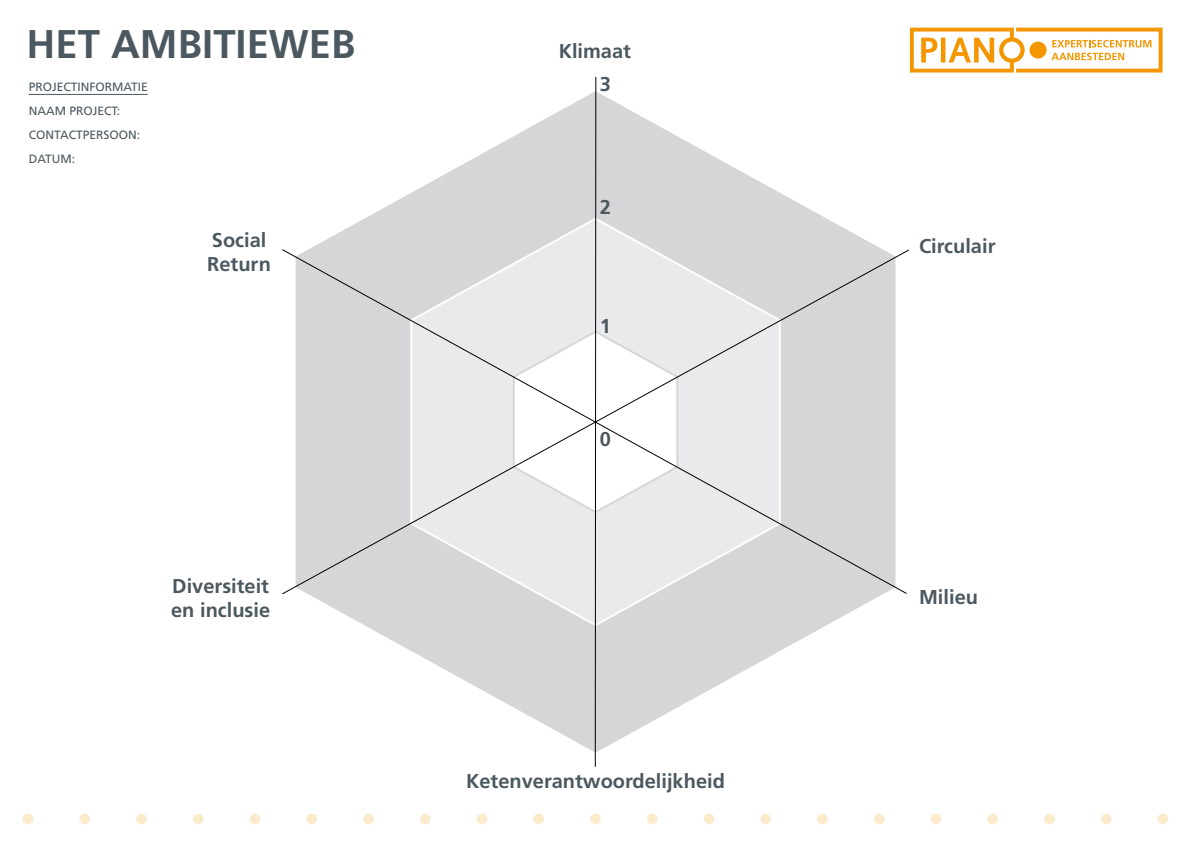
<style>
.page{position:relative;width:1191px;height:842px;background:#fff}
.page>*{position:absolute;margin:0;border:0;box-sizing:border-box;transform-origin:0 0}
.t1{font:700 40px "Frutiger LT Std";color:#4b5860}
.titels{font:700 20px/24px "Frutiger LT Std";color:#4b5860}
.titels-2{font:12px "Frutiger LT Std";color:#4b5860}
</style>
<div class="page">
<svg style="left:310px;top:137px;width:571px;height:570px"></svg>
<div style="left:409px;top:216px;width:372px;height:411px;background:#d6d6d9"></div>
<svg style="left:511px;top:77px;width:168px;height:690px"></svg>
<svg style="left:282px;top:248px;width:626px;height:347px;background:#e2e2e4"></svg>
<svg style="left:910px;top:28px;width:252px;height:45px"></svg>
<hr style="left:29px;top:94px;width:119px;height:1px;background:#4b5860">
<div style="left:23px;top:814px;width:10px;height:10px;background:#fbeacc;border-radius:50%"></div>
<div style="left:79px;top:814px;width:11px;height:10px;background:#fbeacc;border-radius:50%"></div>
<div style="left:136px;top:814px;width:11px;height:10px;background:#fbeacc;border-radius:50%"></div>
<div style="left:193px;top:814px;width:10px;height:10px;background:#fbeacc;border-radius:50%"></div>
<div style="left:250px;top:814px;width:10px;height:10px;background:#fbeacc;border-radius:50%"></div>
<div style="left:306px;top:814px;width:11px;height:10px;background:#fbeacc;border-radius:50%"></div>
<div style="left:363px;top:814px;width:11px;height:10px;background:#fbeacc;border-radius:50%"></div>
<div style="left:420px;top:814px;width:10px;height:10px;background:#fbeacc;border-radius:50%"></div>
<div style="left:477px;top:814px;width:10px;height:10px;background:#fbeacc;border-radius:50%"></div>
<div style="left:533px;top:814px;width:11px;height:10px;background:#fbeacc;border-radius:50%"></div>
<div style="left:590px;top:814px;width:11px;height:10px;background:#fbeacc;border-radius:50%"></div>
<div style="left:647px;top:814px;width:10px;height:10px;background:#fbeacc;border-radius:50%"></div>
<div style="left:703px;top:814px;width:11px;height:10px;background:#fbeacc;border-radius:50%"></div>
<div style="left:930px;top:814px;width:11px;height:10px;background:#fbeacc;border-radius:50%"></div>
<div style="left:760px;top:814px;width:11px;height:10px;background:#fbeacc;border-radius:50%"></div>
<div style="left:987px;top:814px;width:11px;height:10px;background:#fbeacc;border-radius:50%"></div>
<div style="left:817px;top:814px;width:11px;height:10px;background:#fbeacc;border-radius:50%"></div>
<div style="left:1044px;top:814px;width:10px;height:10px;background:#fbeacc;border-radius:50%"></div>
<div style="left:874px;top:814px;width:10px;height:10px;background:#fbeacc;border-radius:50%"></div>
<div style="left:1101px;top:814px;width:10px;height:10px;background:#fbeacc;border-radius:50%"></div>
<div style="left:1157px;top:814px;width:11px;height:10px;background:#fbeacc;border-radius:50%"></div>
<h1 class="t1" style="left:27px;top:21px;width:330px">HET AMBITIEWEB</h1>
<p class="titels-2" style="left:29px;top:80px;width:121px">PROJECTINFORMATIE</p>
<p class="titels-2" style="left:29px;top:104px;width:93px">NAAM PROJECT:</p>
<p class="titels-2" style="left:29px;top:128px;width:113px">CONTACTPERSOON:</p>
<p class="titels-2" style="left:29px;top:152px;width:48px">DATUM:</p>
<p class="titels" style="left:207px;top:228px;width:65px">Social<br>Return</p>
<p class="titels" style="left:171px;top:574px;width:100px">Diversiteit en inclusie</p>
<p class="titels" style="left:558px;top:39px;width:74px">Klimaat</p>
<p class="titels" style="left:600px;top:72px;width:13px">3</p>
<p class="titels" style="left:600px;top:195px;width:13px">2</p>
<p class="titels" style="left:600px;top:314px;width:13px">1</p>
<p class="titels" style="left:600px;top:427px;width:13px">0</p>
<p class="titels" style="left:466px;top:769px;width:260px">Ketenverantwoordelijkheid</p>
<p class="titels" style="left:919px;top:234px;width:78px">Circulair</p>
<p class="titels" style="left:919px;top:585px;width:60px">Milieu</p>
</div>
